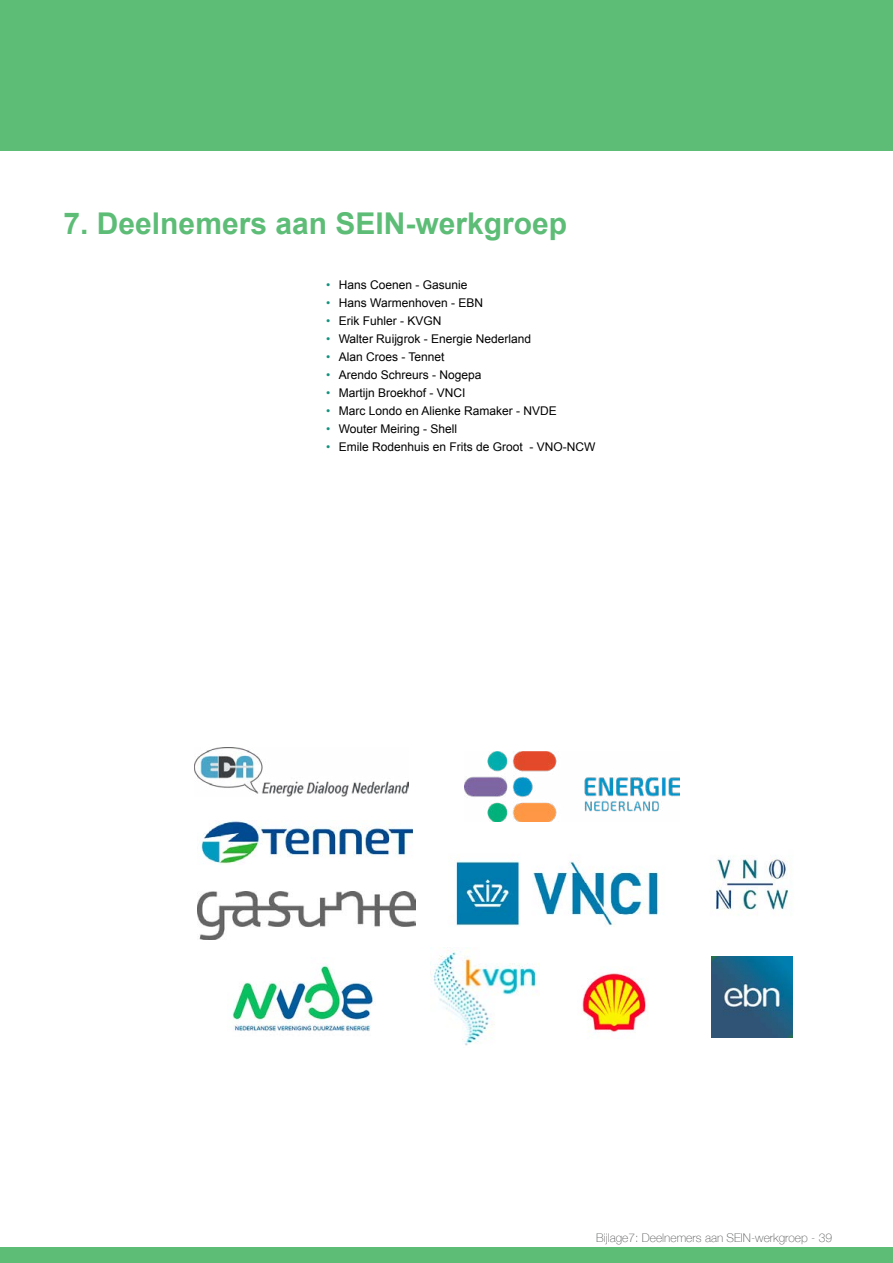
<style>
.page{position:relative;width:893px;height:1263px;background:#fff}
.page>*{position:absolute;margin:0;border:0;box-sizing:border-box;transform-origin:0 0}
.t1{font:700 30px "Arial";color:#5dbd77}
.t2{font:12px "Arial";color:#000}
.t3{font:100 12px "Helvetica Neue";color:#58595b}
.s1{color:#13927f}
</style>
<div class="page">
<div style="left:0;top:0;width:893px;height:151px;background:#5dbd77"></div>
<div style="left:0;top:1247px;width:893px;height:16px;background:#5dbd77"></div>
<img style="left:195px;top:747px;width:213px;height:50px">
<img style="left:464px;top:752px;width:215px;height:69px">
<img style="left:197px;top:892px;width:218px;height:47px">
<img style="left:430px;top:947px;width:109px;height:99px">
<img style="left:232px;top:965px;width:141px;height:67px">
<img style="left:454px;top:855px;width:205px;height:71px">
<img style="left:197px;top:821px;width:217px;height:43px">
<img style="left:582px;top:972px;width:65px;height:62px">
<img style="left:716px;top:856px;width:76px;height:54px">
<img style="left:712px;top:957px;width:80px;height:80px">
<h1 class="t1" style="left:64px;top:204px;width:505px">7. Deelnemers aan SEIN-werkgroep</h1>
<p class="t2" style="left:326px;top:277px;width:143px"><span class="s1">•</span> Hans Coenen - Gasunie</p>
<p class="t2" style="left:326px;top:295px;width:159px"><span class="s1">•</span> Hans Warmenhoven - EBN</p>
<p class="t2" style="left:326px;top:313px;width:117px"><span class="s1">•</span> Erik Fuhler - KVGN</p>
<p class="t2" style="left:326px;top:331px;width:207px"><span class="s1">•</span> Walter Ruijgrok - Energie Nederland</p>
<p class="t2" style="left:326px;top:349px;width:120px"><span class="s1">•</span> Alan Croes - Tennet</p>
<p class="t2" style="left:326px;top:367px;width:157px"><span class="s1">•</span> Arendo Schreurs - Nogepa</p>
<p class="t2" style="left:326px;top:385px;width:141px"><span class="s1">•</span> Martijn Broekhof - VNCI</p>
<p class="t2" style="left:326px;top:403px;width:232px"><span class="s1">•</span> Marc Londo en Alienke Ramaker - NVDE</p>
<p class="t2" style="left:326px;top:421px;width:133px"><span class="s1">•</span> Wouter Meiring - Shell</p>
<p class="t2" style="left:326px;top:439px;width:271px"><span class="s1">•</span> Emile Rodenhuis en Frits de Groot - VNO-NCW</p>
<p class="t3" style="left:596px;top:1229px;width:237px">Bijlage7: Deelnemers aan SEIN-werkgroep - 39</p>
</div>
